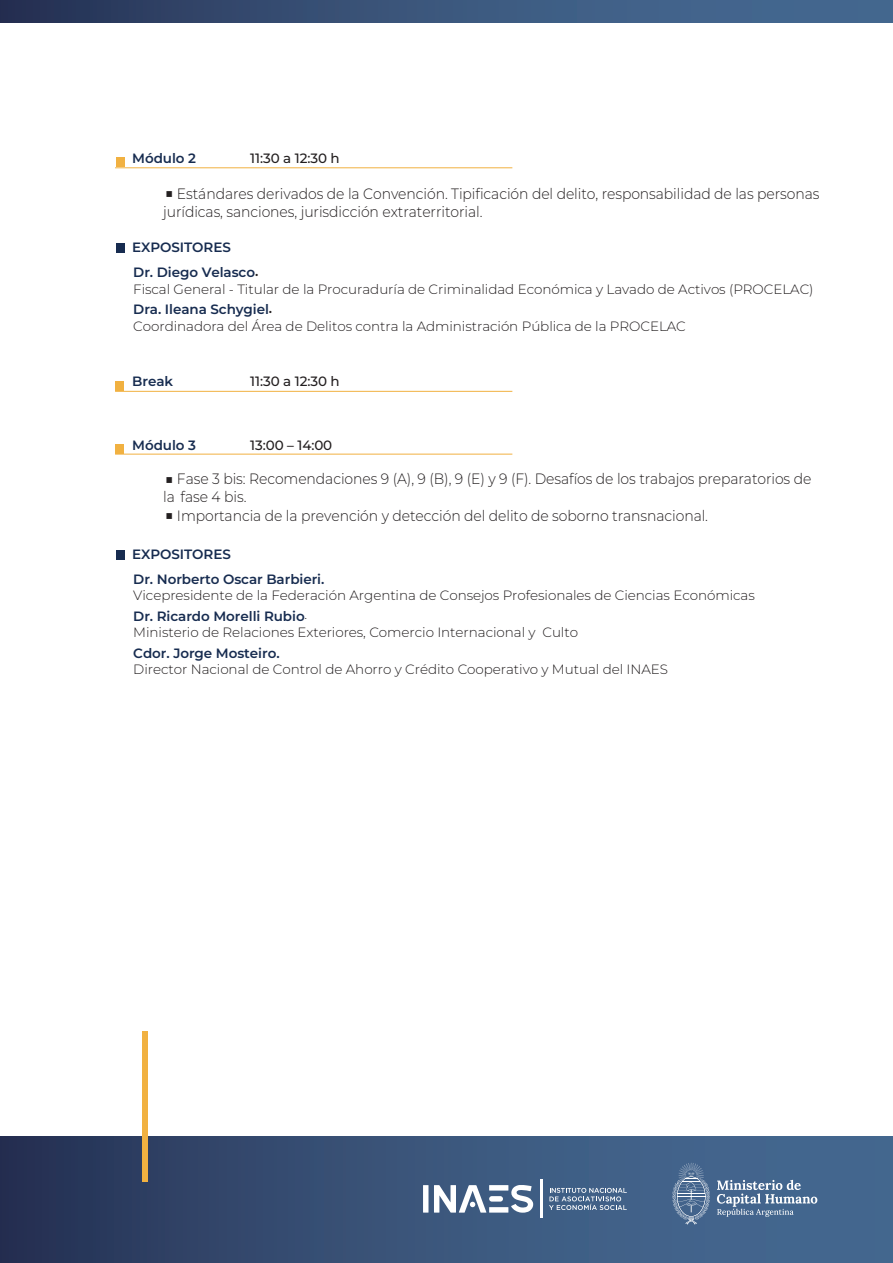
<style>
.page{position:relative;width:893px;height:1263px;background:#fff}
.page>*{position:absolute;margin:0;border:0;box-sizing:border-box;transform-origin:0 0}
.t1{font:300 15px/18px "Montserrat";letter-spacing:-.005em;color:#231f20;scale:.93 1}
.t2{font:300 13.5px/20.5px "Montserrat";letter-spacing:-.005em;color:#231f20}
.t3{font:600 13.5px/25px "Montserrat";letter-spacing:-.005em;color:#172c50}
.t4{font:500 13.5px "Montserrat";letter-spacing:-.005em;color:#231f20}
.s1{color:#231f20}
.s2{font-weight:600;color:#172c50}
.s3{font-weight:600}
</style>
<div class="page">
<div style="left:0;top:1136px;width:893px;height:127px;background:linear-gradient(to right,#293659,#497099)"></div>
<svg style="left:717px;top:1180px;width:100px;height:37px;background:#6d88a7"></svg>
<svg style="left:672px;top:1163px;width:38px;height:62px;background:#617c9e"></svg>
<hr style="left:540px;top:1180px;width:3px;height:38px;background:#fff">
<div style="left:489px;top:1207px;width:19px;height:5px;background:#fff"></div>
<div style="left:489px;top:1185px;width:19px;height:5px;background:#fff"></div>
<div style="left:423px;top:1185px;width:5px;height:27px;background:#fff"></div>
<div style="left:489px;top:1196px;width:14px;height:5px;background:#fff;border-radius:3px"></div>
<svg style="left:434px;top:1185px;width:52px;height:27px"></svg>
<svg style="left:511px;top:1185px;width:23px;height:28px"></svg>
<svg style="left:549px;top:1188px;width:78px;height:22px;background:#6c85a2"></svg>
<div style="left:116px;top:243px;width:8px;height:10px;background:#172c50"></div>
<div style="left:116px;top:550px;width:8px;height:10px;background:#172c50"></div>
<div style="left:0;top:0;width:893px;height:23px;background:linear-gradient(to right,#293759,#497099)"></div>
<div style="left:115px;top:381px;width:8px;height:10px;background:#f1b141"></div>
<hr style="left:115px;top:391px;width:397px;height:1px;background:#f1b141">
<div style="left:116px;top:444px;width:8px;height:10px;background:#f1b141"></div>
<hr style="left:115px;top:454px;width:397px;height:1px;background:#f1b141">
<div style="left:116px;top:157px;width:8px;height:10px;background:#f1b141"></div>
<hr style="left:115px;top:167px;width:397px;height:1px;background:#f1b141">
<div style="left:142px;top:1031px;width:6px;height:150px;background:#f1b141"></div>
<p class="t3" style="left:132px;top:145px;width:65px">Módulo 2</p>
<p class="t4" style="left:250px;top:149px;width:91px">11:30 a 12:30 h</p>
<p class="t1" style="left:163px;top:184px;width:707px">■ Estándares derivados de la Convención. Tipificación del delito, responsabilidad de las personas jurídicas, sanciones, jurisdicción extraterritorial.</p>
<p class="t3" style="left:132px;top:234px;width:128px">EXPOSITORES<br>Dr. Diego Velasco<span class="s1">.</span></p>
<p class="t2" style="left:133px;top:278px;width:682px">Fiscal General - Titular de la Procuraduría de Criminalidad Económica y Lavado de Activos (PROCELAC)<br><span class="s2">Dra. Ileana Schygiel</span><span class="s3">.</span></p>
<p class="t2" style="left:133px;top:315px;width:554px">Coordinadora del Área de Delitos contra la Administración Pública de la PROCELAC</p>
<p class="t3" style="left:132px;top:368px;width:42px">Break</p>
<p class="t4" style="left:250px;top:371px;width:91px">11:30 a 12:30 h</p>
<p class="t3" style="left:132px;top:432px;width:65px">Módulo 3</p>
<p class="t4" style="left:250px;top:435px;width:84px">13:00 – 14:00</p>
<p class="t1" style="left:163px;top:469px;width:699px">■ Fase 3 bis: Recomendaciones 9 (A), 9 (B), 9 (E) y 9 (F). Desafíos de los trabajos preparatorios de la fase 4 bis.</p>
<p class="t1" style="left:165px;top:507px;width:585px">■ Importancia de la prevención y detección del delito de soborno transnacional.</p>
<p class="t3" style="left:132px;top:541px;width:194px">EXPOSITORES<br>Dr. Norberto Oscar Barbieri.</p>
<p class="t2" style="left:133px;top:585px;width:623px">Vicepresidente de la Federación Argentina de Consejos Profesionales de Ciencias Económicas<br><span class="s2">Dr. Ricardo Morelli Rubio</span>.</p>
<p class="t2" style="left:133px;top:622px;width:446px">Ministerio de Relaciones Exteriores, Comercio Internacional y Culto</p>
<p class="t3" style="left:133px;top:640px;width:148px">Cdor. Jorge Mosteiro.</p>
<p class="t2" style="left:133px;top:658px;width:536px">Director Nacional de Control de Ahorro y Crédito Cooperativo y Mutual del INAES</p>
</div>
